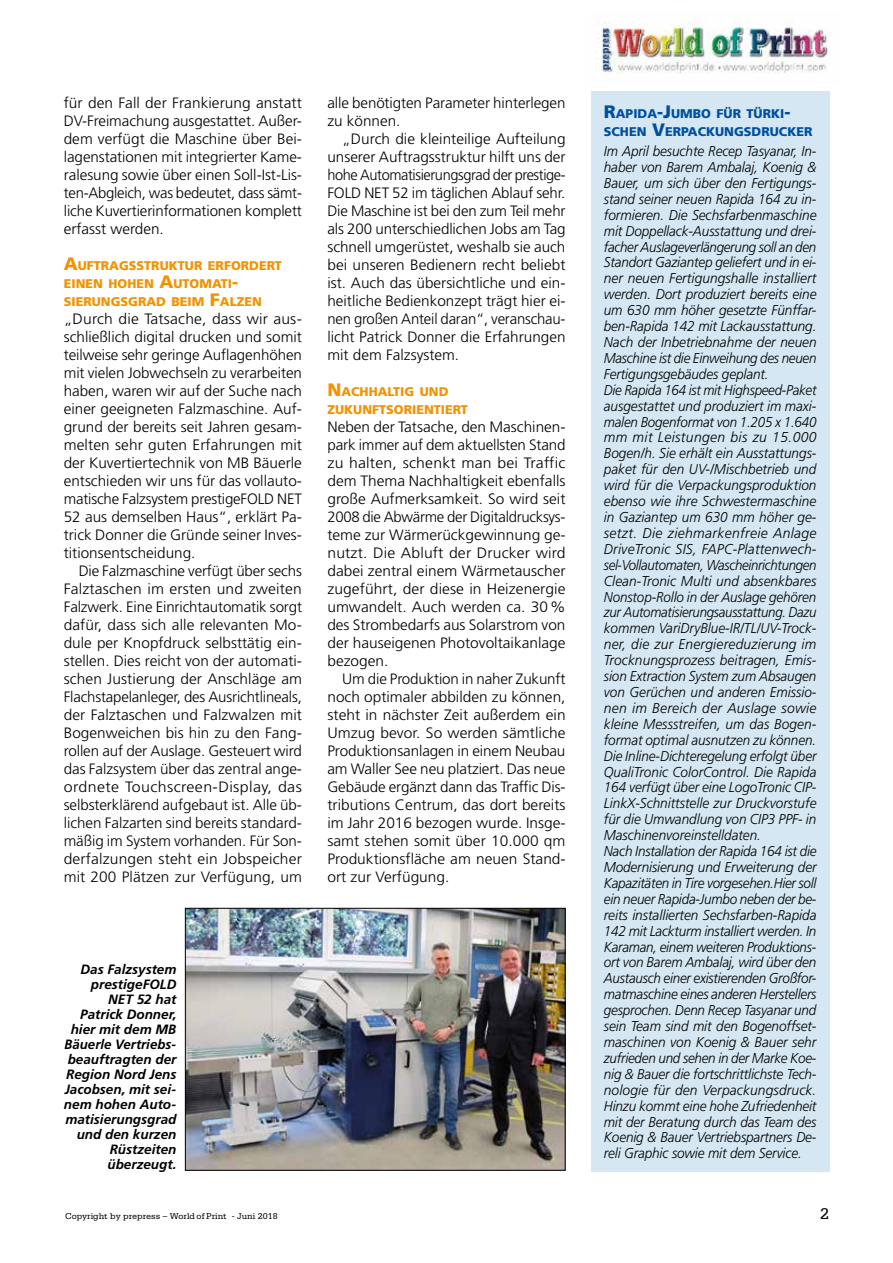
<style>
.page{position:relative;width:893px;height:1263px;background:#fff}
.page>*{position:absolute;margin:0;border:0;box-sizing:border-box;transform-origin:0 0}
.t1{font:16.5px "Serifa";color:#000}
.t2{font:300 15px/18px "Frutiger";color:#000;text-align:justify}
.t3{font:300 15px/18px "Frutiger";color:#000;text-align:justify;scale:1.04 1}
.t4{font:italic 300 14.25px/15.9px "Frutiger";letter-spacing:-.005em;color:#000;scale:.95 1}
.t5{font:italic 700 13.5px/15px "Frutiger";color:#000;text-align:right}
.t6{font:900 12.6px/18px "Frutiger";color:#f39200}
.t7{font:900 12.6px/18.1px "Frutiger";color:#004f9f}
.t8{font:9px "Serifa";color:#000}
.s1{font-size:18px}
</style>
<div class="page">
<img style="left:187px;top:910px;width:377px;height:259px">
<div style="left:185px;top:908px;width:381px;height:263px;border:1px solid #000"></div>
<div style="left:591px;top:91px;width:238px;height:1080px;background:#d4e7f2"></div>
<img style="left:597px;top:13px;width:231px;height:68px">
<p class="t2" style="left:64px;top:94px;width:240px">für den Fall der Frankierung anstatt DV-Freimachung ausgestattet. Außer&shy;dem verfügt die Maschine über Bei&shy;lagenstationen mit integrierter Kame&shy;ralesung sowie über einen Soll-Ist-Lis&shy;ten-Abgleich, was bedeutet, dass sämt&shy;liche Kuvertierinformationen komplett erfasst werden.</p>
<p class="t6" style="left:64px;top:256px;width:220px"><span class="s1">A</span>UFTRAGSSTRUKTUR ERFORDERT<br>EINEN HOHEN <span class="s1">A</span>UTOMATI<span class="s1">-<br></span>SIERUNGSGRAD BEIM <span class="s1">F</span>ALZEN</p>
<p class="t3" style="left:64px;top:310px;width:231px">„Durch die Tatsache, dass wir aus&shy;schließlich digital drucken und somit teilweise sehr geringe Auflagenhöhen mit vielen Jobwechseln zu verarbeiten haben, waren wir auf der Suche nach einer geeigneten Falzmaschine. Auf&shy;grund der bereits seit Jahren gesam&shy;melten sehr guten Erfahrungen mit der Kuvertiertechnik von MB Bäuerle entschieden wir uns für das vollauto&shy;matische Falzsystem prestigeFOLD NET 52 aus demselben Haus“, erklärt Pa&shy;trick Donner die Gründe seiner Inves&shy;titionsentscheidung.</p>
<p class="t2" style="left:64px;top:562px;width:240px;text-indent:15px">Die Falzmaschine verfügt über sechs Falztaschen im ersten und zweiten Falzwerk. Eine Einrichtautomatik sorgt dafür, dass sich alle relevanten Mo&shy;dule per Knopfdruck selbsttätig ein&shy;stellen. Dies reicht von der automati&shy;schen Justierung der Anschläge am Flachstapelanleger, des Ausrichtlineals, der Falztaschen und Falzwalzen mit Bogenweichen bis hin zu den Fang&shy;rollen auf der Auslage. Gesteuert wird das Falzsystem über das zentral ange&shy;ordnete Touchscreen-Display, das selbsterklärend aufgebaut ist. Alle üb&shy;lichen Falzarten sind bereits standard&shy;mäßig im System vorhanden. Für Son&shy;derfalzungen steht ein Jobspeicher mit 200 Plätzen zur Verfügung, um</p>
<p class="t2" style="left:327px;top:94px;width:240px">alle benötigten Parameter hinterlegen zu können.</p>
<p class="t2" style="left:327px;top:130px;width:240px;text-indent:15px">„Durch die kleinteilige Aufteilung unserer Auftragsstruktur hilft uns der hohe Automatisierungsgrad der prestige-FOLD NET 52 im täglichen Ablauf sehr.<br>Die Maschine ist bei den zum Teil mehr als 200 unterschiedlichen Jobs am Tag schnell umgerüstet, weshalb sie auch bei unseren Bedienern recht beliebt ist. Auch das übersichtliche und ein&shy;heitliche Bedienkonzept trägt hier ei&shy;nen großen Anteil daran“, veranschau&shy;licht Patrick Donner die Erfahrungen mit dem Falzsystem.</p>
<p class="t6" style="left:327px;top:382px;width:142px"><span class="s1">N</span>ACHHALTIG UND<br>ZUKUNFTSORIENTIERT</p>
<p class="t2" style="left:327px;top:418px;width:240px">Neben der Tatsache, den Maschinen&shy;park immer auf dem aktuellsten Stand zu halten, schenkt man bei Traffic dem Thema Nachhaltigkeit ebenfalls große Aufmerksamkeit. So wird seit 2008 die Abwärme der Digitaldrucksys&shy;teme zur Wärmerückgewinnung ge&shy;nutzt. Die Abluft der Drucker wird dabei zentral einem Wärmetauscher zugeführt, der diese in Heizenergie umwandelt. Auch werden ca. 30 % des Strombedarfs aus Solarstrom von der hauseigenen Photovoltaikanlage bezogen.</p>
<p class="t2" style="left:327px;top:670px;width:240px;text-indent:15px">Um die Produktion in naher Zukunft noch optimaler abbilden zu können, steht in nächster Zeit außerdem ein Umzug bevor. So werden sämtliche Produktionsanlagen in einem Neubau am Waller See neu platziert. Das neue Gebäude ergänzt dann das Traffic Dis&shy;tributions Centrum, das dort bereits im Jahr 2016 bezogen wurde. Insge&shy;samt stehen somit über 10.000 qm Produktionsfläche am neuen Stand&shy;ort zur Verfügung.</p>
<p class="t5" style="left:64px;top:962px;width:114px">Das Falzsystem prestigeFOLD<br>NET 52 hat<br>Patrick Donner, hier mit dem MB<br>Bäuerle Vertriebs&shy;beauftragten der<br>Region Nord Jens<br>Jacobsen, mit sei&shy;nem hohen Auto&shy;matisierungsgrad und den kurzen<br>Rüstzeiten überzeugt.</p>
<p class="t7" style="left:604px;top:104px;width:210px"><span class="s1">R</span>APIDA<span class="s1">-J</span>UMBO FÜR TÜRKI<span class="s1">-<br></span>SCHEN <span class="s1">V</span>ERPACKUNGSDRUCKER</p>
<p class="t4" style="left:604px;top:143px;width:225px">Im April besuchte Recep Tasyanar, In&shy;haber von Barem Ambalaj, Koenig &amp; Bauer, um sich über den Fertigungs&shy;stand seiner neuen Rapida 164 zu in&shy;formieren. Die Sechsfarbenmaschine mit Doppellack-Ausstattung und drei&shy;facher Auslageverlängerung soll an den Standort Gaziantep geliefert und in ei&shy;ner neuen Fertigungshalle installiert werden. Dort produziert bereits eine um 630 mm höher gesetzte Fünffar&shy;ben-Rapida 142 mit Lackausstattung.<br>Nach der Inbetriebnahme der neuen Maschine ist die Einweihung des neuen Fertigungsgebäudes geplant.<br>Die Rapida 164 ist mit Highspeed-Paket ausgestattet und produziert im maxi&shy;malen Bogenformat von 1.205 x 1.640 mm mit Leistungen bis zu 15.000<br>Bogen/h. Sie erhält ein Ausstattungs&shy;paket für den UV-/Mischbetrieb und wird für die Verpackungsproduktion ebenso wie ihre Schwestermaschine in Gaziantep um 630 mm höher ge&shy;setzt. Die ziehmarkenfreie Anlage DriveTronic SIS, FAPC-Plattenwech&shy;sel-Vollautomaten, Wascheinrichtungen Clean-Tronic Multi und absenkbares Nonstop-Rollo in der Auslage gehören zur Automatisierungsausstattung. Dazu kommen VariDryBlue-IR/TL/UV-Trock&shy;ner, die zur Energiereduzierung im Trocknungsprozess beitragen, Emis&shy;sion Extraction System zum Absaugen von Gerüchen und anderen Emissio&shy;nen im Bereich der Auslage sowie kleine Messstreifen, um das Bogen&shy;format optimal ausnutzen zu können.<br>Die Inline-Dichteregelung erfolgt über QualiTronic ColorControl. Die Rapida 164 verfügt über eine LogoTronic CIP-LinkX-Schnittstelle zur Druckvorstufe für die Umwandlung von CIP3 PPF- in Maschinenvoreinstelldaten.<br>Nach Installation der Rapida 164 ist die Modernisierung und Erweiterung der Kapazitäten in Tire vorgesehen.Hier soll ein neuer Rapida-Jumbo neben der be&shy;reits installierten Sechsfarben-Rapida 142 mit Lackturm installiert werden. In Karaman, einem weiteren Produktions&shy;ort von Barem Ambalaj, wird über den Austausch einer existierenden Großfor&shy;matmaschine eines anderen Herstellers gesprochen. Denn Recep Tasyanar und sein Team sind mit den Bogenoffset&shy;maschinen von Koenig &amp; Bauer sehr zufrieden und sehen in der Marke Koe&shy;nig &amp; Bauer die fortschrittlichste Tech&shy;nologie für den Verpackungsdruck.<br>Hinzu kommt eine hohe Zufriedenheit mit der Beratung durch das Team des Koenig &amp; Bauer Vertriebspartners De&shy;reli Graphic sowie mit dem Service.</p>
<p class="t8" style="left:65px;top:1211px;width:214px">Copyright by prepress – World of Print - Juni 2018</p>
<p class="t1" style="left:820px;top:1205px;width:11px">2</p>
</div>
